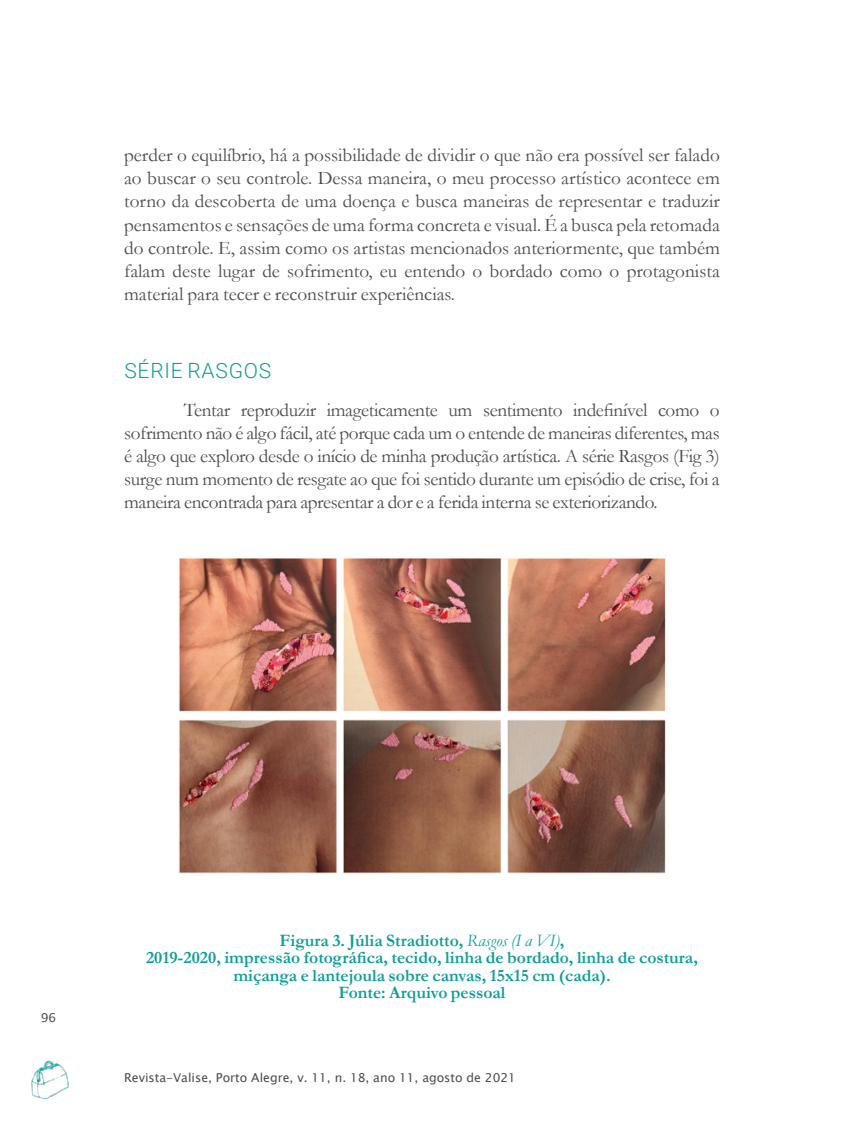
<style>
.page{position:relative;width:844px;height:1141px;background:#fff}
.page>*{position:absolute;margin:0;border:0;box-sizing:border-box;transform-origin:0 0}
.t1{font:300 21px "Roboto";letter-spacing:.035em;color:#0f9f99}
.t2{font:19.25px/23.1px "Garamond";color:#4d4d4f;text-align:justify}
.t3{font:700 17.5px/17.5px "Garamond";color:#0f9f99;text-align:center}
.t4{font:12.25px "Lucida Sans Unicode";color:#4d4d4f}
.s1{font-weight:400;font-style:italic}
</style>
<div class="page">
<img style="left:31px;top:1060px;width:38px;height:40px">
<img style="left:178px;top:558px;width:488px;height:316px">
<p class="t2" style="left:124px;top:143px;width:597px">perder o equilíbrio, há a possibilidade de dividir o que não era possível ser falado ao buscar o seu controle. Dessa maneira, o meu processo artístico acontece em torno da descoberta de uma doença e busca maneiras de representar e traduzir pensamentos e sensações de uma forma concreta e visual. É a busca pela retomada do controle. E, assim como os artistas mencionados anteriormente, que também falam deste lugar de sofrimento, eu entendo o bordado como o protagonista material para tecer e reconstruir experiências.</p>
<p class="t1" style="left:124px;top:356px;width:148px">SÉRIE RASGOS</p>
<p class="t2" style="left:124px;top:398px;width:597px;text-indent:60px">Tentar reproduzir imageticamente um sentimento indefinível como o sofrimento não é algo fácil, até porque cada um o entende de maneiras diferentes, mas é algo que exploro desde o início de minha produção artística. A série Rasgos (Fig 3) surge num momento de resgate ao que foi sentido durante um episódio de crise, foi a maneira encontrada para apresentar a dor e a ferida interna se exteriorizando.</p>
<p class="t4" style="left:41px;top:1008px;width:17px">96</p>
<p class="t3" style="left:146px;top:932px;width:553px">Figura 3. Júlia Stradiotto, <span class="s1">Rasgos (I a VI)</span>,<br>2019-2020, impressão fotográfica, tecido, linha de bordado, linha de costura, miçanga e lantejoula sobre canvas, 15x15 cm (cada).<br>Fonte: Arquivo pessoal</p>
<p class="t4" style="left:124px;top:1068px;width:393px">Revista-Valise, Porto Alegre, v. 11, n. 18, ano 11, agosto de 2021</p>
</div>
